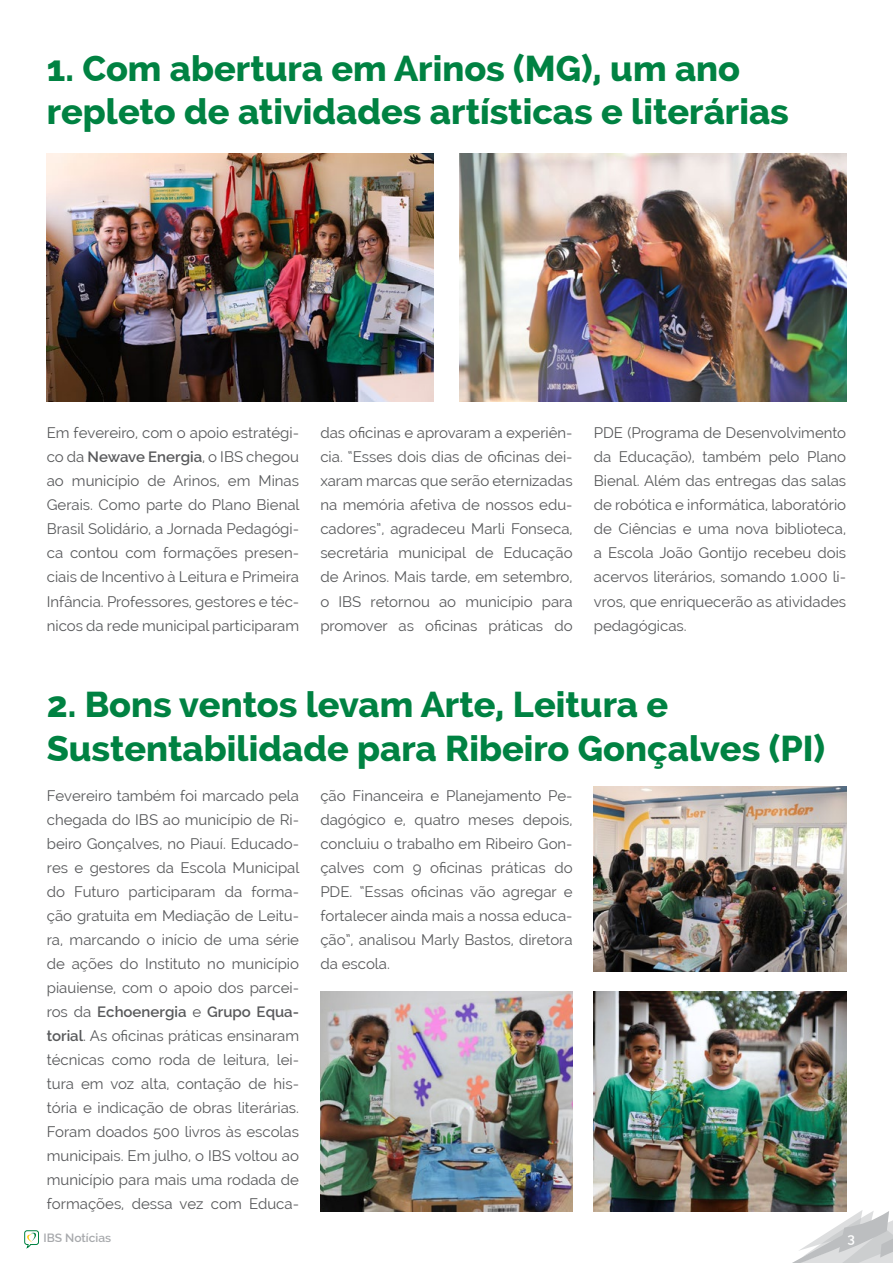
<style>
.page{position:relative;width:893px;height:1263px;background:#fff}
.page>*{position:absolute;margin:0;border:0;box-sizing:border-box;transform-origin:0 0}
.t1{font:800 36px/43.2px "Raleway";color:#008242}
.t2{font:15px/24px "Raleway";color:#58595b;text-align:justify}
.t3{font:600 13.5px "Raleway";color:#fff}
.t4{font:600 12px "Raleway";color:#a7a9ac}
.s1{font-weight:600}
</style>
<div class="page">
<svg style="left:792px;top:1210px;width:101px;height:53px"></svg>
<svg style="left:24px;top:1230px;width:15px;height:18px"></svg>
<img style="left:594px;top:787px;width:252px;height:185px">
<img style="left:47px;top:153px;width:387px;height:249px">
<img style="left:459px;top:153px;width:387px;height:249px">
<img style="left:320px;top:992px;width:253px;height:220px">
<img style="left:594px;top:992px;width:252px;height:220px">
<h1 class="t1" style="left:47px;top:47px;width:744px">1. Com abertura em Arinos (MG), um ano repleto de atividades artísticas e literárias</h1>
<p class="t2" style="left:47px;top:421px;width:254px">Em fevereiro, com o apoio estratégi&shy;co da <span class="s1">Newave Energia</span>, o IBS chegou ao município de Arinos, em Minas Gerais. Como parte do Plano Bienal Brasil Solidário, a Jornada Pedagógi&shy;ca contou com formações presen&shy;ciais de Incentivo à Leitura e Primeira Infância. Professores, gestores e téc&shy;nicos da rede municipal participaram</p>
<p class="t2" style="left:320px;top:421px;width:254px">das oficinas e aprovaram a experiên&shy;cia. “Esses dois dias de oficinas dei&shy;xaram marcas que serão eternizadas na memória afetiva de nossos edu&shy;cadores”, agradeceu Marli Fonseca, secretária municipal de Educação de Arinos. Mais tarde, em setembro, o IBS retornou ao município para promover as oficinas práticas do</p>
<p class="t2" style="left:594px;top:421px;width:254px">PDE (Programa de Desenvolvimento da Educação), também pelo Plano Bienal. Além das entregas das salas de robótica e informática, laboratório de Ciências e uma nova biblioteca, a Escola João Gontijo recebeu dois acervos literários, somando 1.000 li&shy;vros, que enriquecerão as atividades pedagógicas.</p>
<h1 class="t1" style="left:47px;top:683px;width:780px">2. Bons ventos levam Arte, Leitura e<br>Sustentabilidade para Ribeiro Gonçalves (PI)</h1>
<p class="t2" style="left:47px;top:783px;width:254px">Fevereiro também foi marcado pela chegada do IBS ao município de Ri&shy;beiro Gonçalves, no Piauí. Educado&shy;res e gestores da Escola Municipal do Futuro participaram da forma&shy;ção gratuita em Mediação de Leitu&shy;ra, marcando o início de uma série de ações do Instituto no município piauiense, com o apoio dos parcei&shy;ros da <span class="s1">Echoenergia</span> e <span class="s1">Grupo Equa&shy;torial</span>. As oficinas práticas ensinaram técnicas como roda de leitura, lei&shy;tura em voz alta, contação de his&shy;tória e indicação de obras literárias.<br>Foram doados 500 livros às escolas municipais. Em julho, o IBS voltou ao município para mais uma rodada de formações, dessa vez com Educa-</p>
<p class="t2" style="left:320px;top:783px;width:254px">ção Financeira e Planejamento Pe&shy;dagógico e, quatro meses depois, concluiu o trabalho em Ribeiro Gon&shy;çalves com 9 oficinas práticas do PDE. “Essas oficinas vão agregar e fortalecer ainda mais a nossa educa&shy;ção”, analisou Marly Bastos, diretora da escola.</p>
<p class="t4" style="left:44px;top:1230px;width:69px">IBS Notícias</p>
<p class="t3" style="left:847px;top:1231px;width:9px">3</p>
</div>
